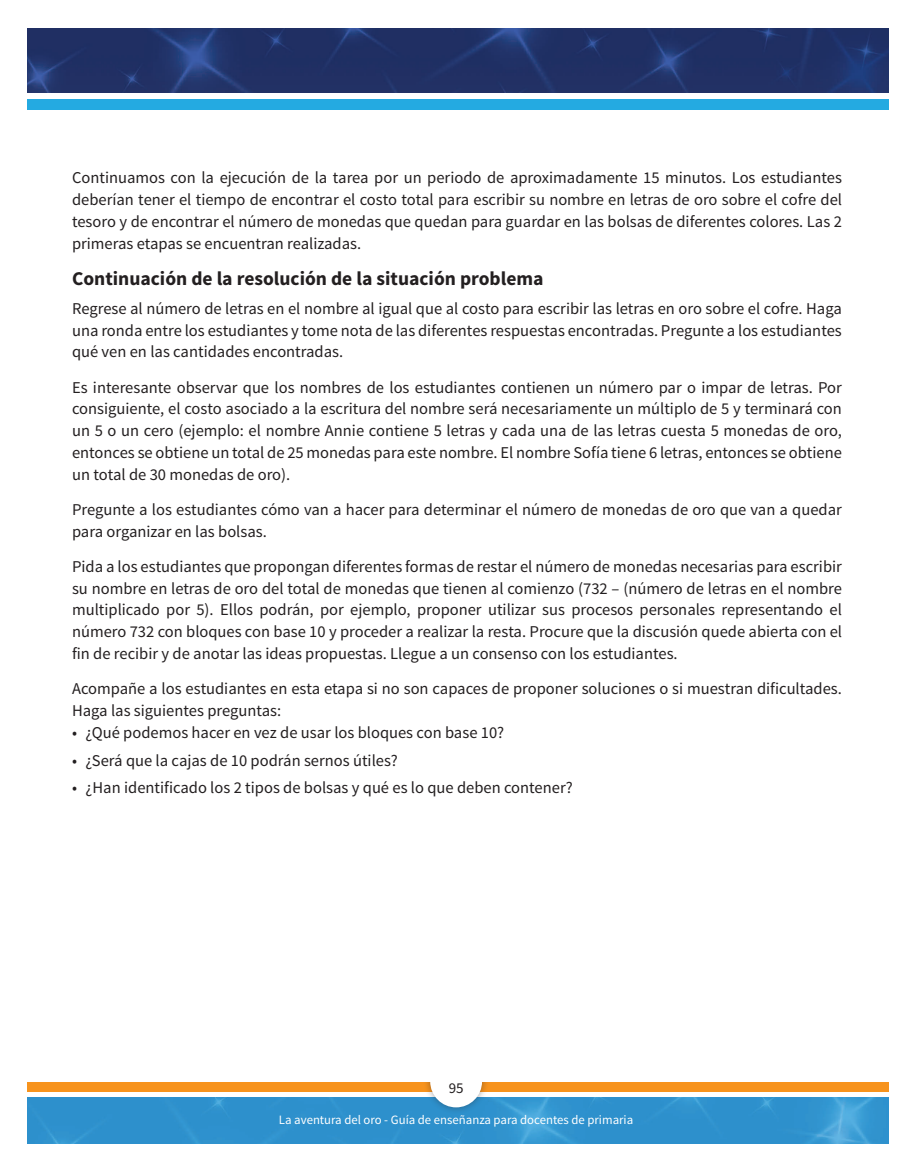
<style>
.page{position:relative;width:914px;height:1170px;background:#fff}
.page>*{position:absolute;margin:0;border:0;box-sizing:border-box;transform-origin:0 0}
._02_-_sous-titre{font:700 19.5px "Source Sans Pro";color:#231f20}
._03_-_texte{font:16.5px/21.8px "Source Sans Pro";color:#231f20;text-align:justify}
.t1{font:15px "Source Sans Pro";color:#231f20}
.t2{font:12.75px "Source Sans Pro";color:#fff}
</style>
<div class="page">
<img style="left:27px;top:1098px;width:861px;height:45px">
<div style="left:27px;top:1081px;width:861px;height:11px;background:#f7931d"></div>
<div style="left:423px;top:1048px;width:66px;height:66px;background:#231f20;opacity:.44"></div>
<div style="left:432px;top:1057px;width:48px;height:49px;background:#fff;border-radius:50%"></div>
<div style="left:430px;top:1055px;width:52px;height:52px;border:3px solid #fff;border-radius:50%"></div>
<div style="left:27px;top:99px;width:861px;height:11px;background:#24aae1"></div>
<img style="left:27px;top:28px;width:861px;height:65px">
<div style="left:27px;top:1039px;width:861px;height:43px;background:#fff"></div>
<p class="_03_-_texte" style="left:72px;top:167px;width:771px">Continuamos con la ejecución de la tarea por un periodo de aproximadamente 15 minutos. Los estudiantes deberían tener el tiempo de encontrar el costo total para escribir su nombre en letras de oro sobre el cofre del tesoro y de encontrar el número de monedas que quedan para guardar en las bolsas de diferentes colores. Las 2 primeras etapas se encuentran realizadas.</p>
<p class="_02_-_sous-titre" style="left:72px;top:266px;width:473px">Continuación de la resolución de la situación problema</p>
<p class="_03_-_texte" style="left:72px;top:298px;width:771px">Regrese al número de letras en el nombre al igual que al costo para escribir las letras en oro sobre el cofre. Haga una ronda entre los estudiantes y tome nota de las diferentes respuestas encontradas. Pregunte a los estudiantes qué ven en las cantidades encontradas.</p>
<p class="_03_-_texte" style="left:72px;top:377px;width:771px">Es interesante observar que los nombres de los estudiantes contienen un número par o impar de letras. Por consiguiente, el costo asociado a la escritura del nombre será necesariamente un múltiplo de 5 y terminará con un 5 o un cero (ejemplo: el nombre Annie contiene 5 letras y cada una de las letras cuesta 5 monedas de oro, entonces se obtiene un total de 25 monedas para este nombre. El nombre Sofía tiene 6 letras, entonces se obtiene un total de 30 monedas de oro).</p>
<p class="_03_-_texte" style="left:72px;top:499px;width:771px">Pregunte a los estudiantes cómo van a hacer para determinar el número de monedas de oro que van a quedar para organizar en las bolsas.</p>
<p class="_03_-_texte" style="left:72px;top:556px;width:771px">Pida a los estudiantes que propongan diferentes formas de restar el número de monedas necesarias para escribir su nombre en letras de oro del total de monedas que tienen al comienzo (732 – (número de letras en el nombre multiplicado por 5). Ellos podrán, por ejemplo, proponer utilizar sus procesos personales representando el número 732 con bloques con base 10 y proceder a realizar la resta. Procure que la discusión quede abierta con el fin de recibir y de anotar las ideas propuestas. Llegue a un consenso con los estudiantes.</p>
<p class="_03_-_texte" style="left:72px;top:678px;width:771px">Acompañe a los estudiantes en esta etapa si no son capaces de proponer soluciones o si muestran dificultades.<br>Haga las siguientes preguntas:</p>
<p class="_03_-_texte" style="left:72px;top:722px;width:434px">• ¿Qué podemos hacer en vez de usar los bloques con base 10?</p>
<p class="_03_-_texte" style="left:72px;top:749px;width:327px">• ¿Será que la cajas de 10 podrán sernos útiles?</p>
<p class="_03_-_texte" style="left:72px;top:777px;width:502px">• ¿Han identificado los 2 tipos de bolsas y qué es lo que deben contener?</p>
<p class="t1" style="left:449px;top:1078px;width:16px">95</p>
<p class="t2" style="left:279px;top:1112px;width:356px">La aventura del oro - Guía de enseñanza para docentes de primaria</p>
</div>
